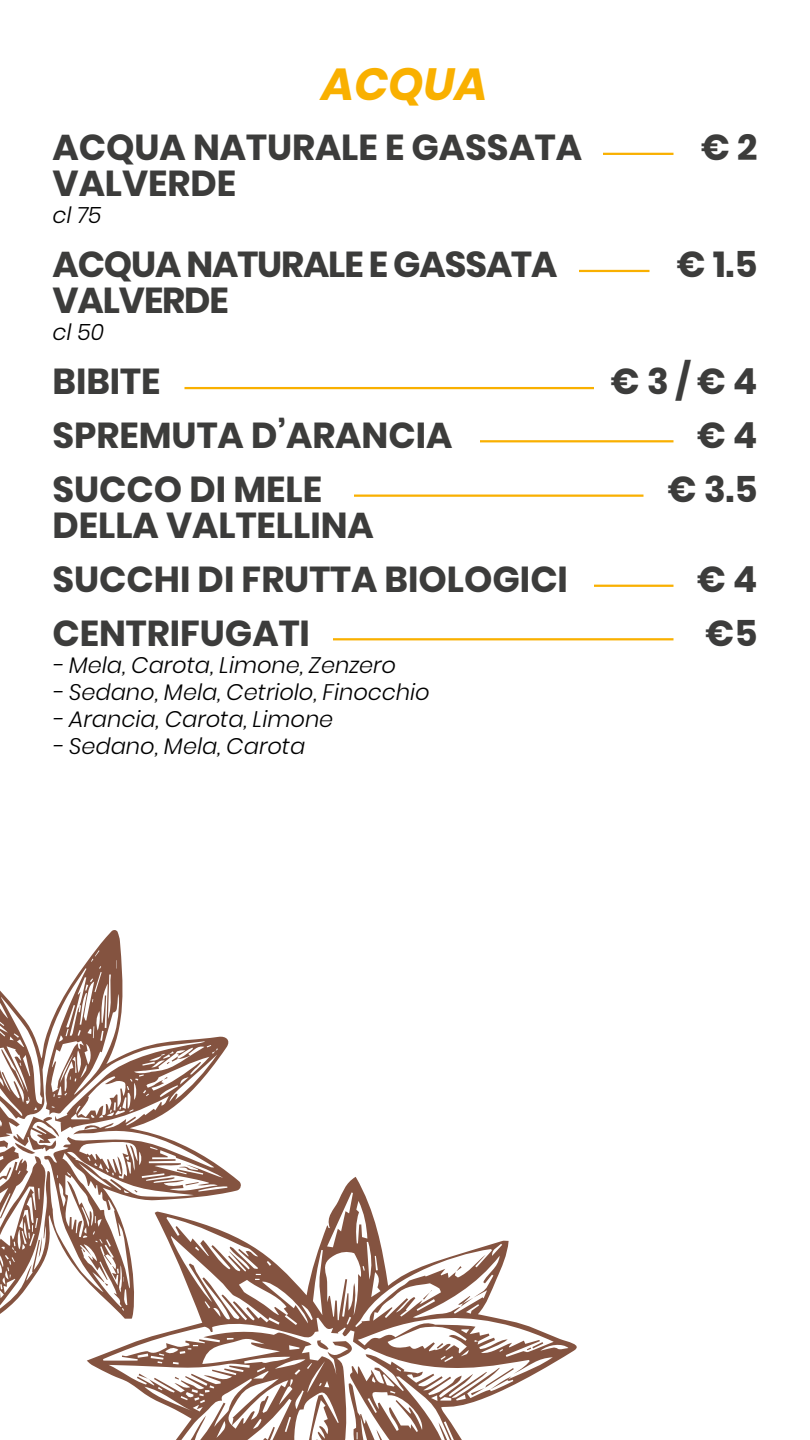
<style>
.page{position:relative;width:810px;height:1440px;background:#fff}
.page>*{position:absolute;margin:0;border:0;box-sizing:border-box;transform-origin:0 0}
.t1{font:italic 700 45px "Poppins";color:#f9b000}
.t2{font:700 36px/54px "Poppins";color:#3c3c3b}
.t3{font:700 36px "Poppins";letter-spacing:-.03em;color:#3c3c3b}
.t4{font:italic 300 22.5px "Poppins";color:#000}
</style>
<div class="page">
<hr style="left:603px;top:153px;width:71px;height:2px;background:#f9b000">
<hr style="left:579px;top:270px;width:71px;height:2px;background:#f9b000">
<hr style="left:594px;top:585px;width:80px;height:2px;background:#f9b000">
<hr style="left:333px;top:638px;width:341px;height:2px;background:#f9b000">
<hr style="left:184px;top:387px;width:410px;height:2px;background:#f9b000">
<hr style="left:354px;top:495px;width:290px;height:2px;background:#f9b000">
<hr style="left:480px;top:440px;width:194px;height:2px;background:#f9b000">
<svg style="left:87px;top:1177px;width:490px;height:263px"></svg>
<svg style="left:317px;top:1340px;width:12px;height:10px"></svg>
<svg style="left:471px;top:1368px;width:43px;height:27px"></svg>
<svg style="left:527px;top:1342px;width:16px;height:8px"></svg>
<svg style="left:139px;top:1374px;width:10px;height:5px"></svg>
<svg style="left:175px;top:1377px;width:4px;height:3px"></svg>
<svg style="left:456px;top:1266px;width:6px;height:6px"></svg>
<svg style="left:437px;top:1343px;width:6px;height:6px"></svg>
<svg style="left:423px;top:1290px;width:9px;height:10px"></svg>
<svg style="left:458px;top:1296px;width:16px;height:11px"></svg>
<svg style="left:0;top:930px;width:242px;height:398px"></svg>
<svg style="left:12px;top:1116px;width:47px;height:38px"></svg>
<svg style="left:0;top:1167px;width:11px;height:16px"></svg>
<svg style="left:39px;top:1237px;width:3px;height:20px"></svg>
<svg style="left:163px;top:1077px;width:5px;height:3px"></svg>
<svg style="left:186px;top:1182px;width:13px;height:4px"></svg>
<svg style="left:104px;top:1283px;width:4px;height:3px"></svg>
<svg style="left:167px;top:1056px;width:11px;height:8px"></svg>
<p class="t1" style="left:322px;top:58px;width:168px">ACQUA</p>
<p class="t2" style="left:52px;top:121px;width:531px">ACQUA NATURALE E GASSATA</p>
<p class="t2" style="left:701px;top:121px;width:58px">€ 2</p>
<p class="t2" style="left:52px;top:157px;width:185px">VALVERDE</p>
<p class="t4" style="left:52px;top:203px;width:50px">cl 75</p>
<p class="t3" style="left:52px;top:244px;width:506px">ACQUA NATURALE E GASSATA</p>
<p class="t2" style="left:677px;top:238px;width:82px">€ 1.5</p>
<p class="t3" style="left:53px;top:280px;width:178px">VALVERDE</p>
<p class="t4" style="left:52px;top:320px;width:53px">cl 50</p>
<p class="t2" style="left:52px;top:355px;width:110px">BIBITE</p>
<p class="t2" style="left:611px;top:355px;width:148px">€ 3 / € 4</p>
<p class="t2" style="left:52px;top:409px;width:401px">SPREMUTA D’ARANCIA</p>
<p class="t2" style="left:697px;top:409px;width:62px">€ 4</p>
<p class="t2" style="left:52px;top:463px;width:271px">SUCCO DI MELE</p>
<p class="t2" style="left:668px;top:463px;width:91px">€ 3.5</p>
<p class="t2" style="left:52px;top:499px;width:517px">DELLA VALTELLINA<br>SUCCHI DI FRUTTA BIOLOGICI</p>
<p class="t2" style="left:697px;top:553px;width:62px">€ 4</p>
<p class="t2" style="left:52px;top:607px;width:259px">CENTRIFUGATI</p>
<p class="t2" style="left:705px;top:607px;width:54px">€5</p>
<p class="t4" style="left:52px;top:653px;width:345px">- Mela, Carota, Limone, Zenzero</p>
<p class="t4" style="left:52px;top:680px;width:379px">- Sedano, Mela, Cetriolo, Finocchio</p>
<p class="t4" style="left:52px;top:707px;width:282px">- Arancia, Carota, Limone</p>
<p class="t4" style="left:52px;top:734px;width:254px">- Sedano, Mela, Carota</p>
</div>
